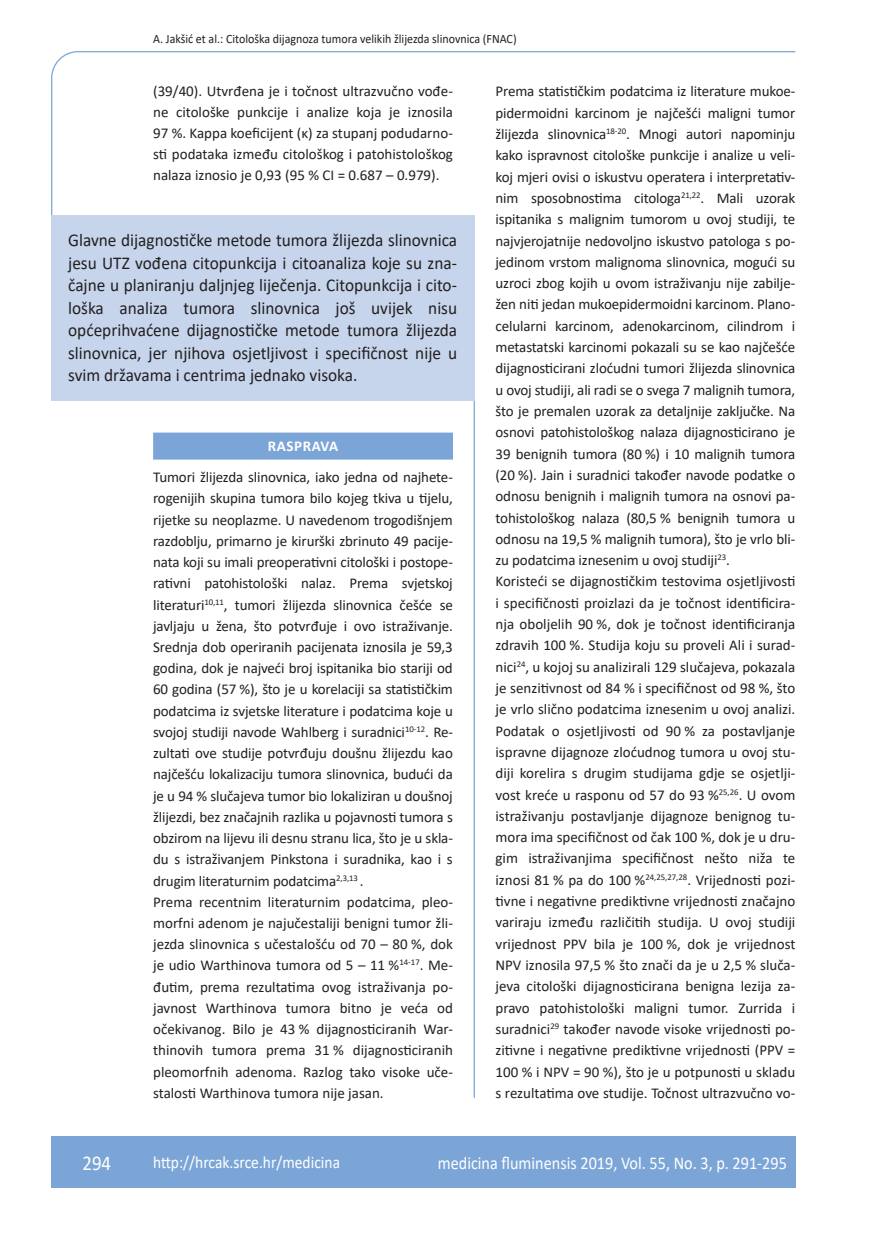
<style>
.page{position:relative;width:872px;height:1234px;background:#fff}
.page>*{position:absolute;margin:0;border:0;box-sizing:border-box;transform-origin:0 0}
.t1{font:21px "Calibri";color:#fff;scale:.9 1}
.anterfile{font:18px/22.5px "Calibri";color:#231f20;text-align:justify;scale:.96 1}
.t2{font:18px "Calibri";color:#fff;scale:.9 1}
.t3{font:17.25px "Calibri";color:#fff;scale:.9 1}
.osnovni_tekst{font:15px/21.3px "Calibri";letter-spacing:-.01em;color:#231f20;text-align:justify}
.naslov_ruler{font:700 15px "Calibri";letter-spacing:.04em;color:#fff}
.glava{font:12.75px "Calibri";color:#231f20;scale:.94 1}
</style>
<div class="page">
<svg style="left:51px;top:51px;width:745px;height:167px"></svg>
<hr style="left:473px;top:400px;width:2px;height:697px;background:#7ca5d7">
<div style="left:51px;top:1135px;width:744px;height:51px;background:#7ca5d7"></div>
<div style="left:51px;top:215px;width:423px;height:185px;background:#c6d5ec"></div>
<div style="left:153px;top:432px;width:300px;height:27px;background:#7ca5d7"></div>
<p class="glava" style="left:153px;top:29px;width:388px">A. Jakšić et al.: Citološka dijagnoza tumora velikih žlijezda slinovnica (FNAC)</p>
<p class="osnovni_tekst" style="left:153px;top:80px;width:301px">(39/40). Utvrđena je i točnost ultrazvučno vođe&shy;ne citološke punkcije i analize koja je iznosila 97 %. Kappa koeficijent (κ) za stupanj podudarno&shy;sti podataka između citološkog i patohistološkog nalaza iznosio je 0,93 (95 % CI = 0.687 – 0.979).</p>
<p class="osnovni_tekst" style="left:495px;top:80px;width:301px">Prema statističkim podatcima iz literature mukoe&shy;pidermoidni karcinom je najčešći maligni tumor žlijezda slinovnica<sup>18-20</sup>. Mnogi autori napominju kako ispravnost citološke punkcije i analize u veli&shy;koj mjeri ovisi o iskustvu operatera i interpretativ&shy;nim sposobnostima citologa<sup>21,22</sup>. Mali uzorak ispitanika s malignim tumorom u ovoj studiji, te najvjerojatnije nedovoljno iskustvo patologa s po&shy;jedinom vrstom malignoma slinovnica, mogući su uzroci zbog kojih u ovom istraživanju nije zabilje&shy;žen niti jedan mukoepidermoidni karcinom. Plano&shy;celularni karcinom, adenokarcinom, cilindrom i metastatski karcinomi pokazali su se kao najčešće dijagnosticirani zloćudni tumori žlijezda slinovnica u ovoj studiji, ali radi se o svega 7 malignih tumora, što je premalen uzorak za detaljnije zaključke. Na osnovi patohistološkog nalaza dijagnosticirano je 39 benignih tumora (80 %) i 10 malignih tumora (20 %). Jain i suradnici također navode podatke o odnosu benignih i malignih tumora na osnovi pa&shy;tohistološkog nalaza (80,5 % benignih tumora u odnosu na 19,5 % malignih tumora), što je vrlo bli&shy;zu podatcima iznesenim u ovoj studiji<sup>23</sup>.</p>
<p class="osnovni_tekst" style="left:495px;top:570px;width:301px">Koristeći se dijagnostičkim testovima osjetljivosti i specifičnosti proizlazi da je točnost identificira&shy;nja oboljelih 90 %, dok je točnost identificiranja zdravih 100 %. Studija koju su proveli Ali i surad&shy;nici<sup>24</sup>, u kojoj su analizirali 129 slučajeva, pokazala je senzitivnost od 84 % i specifičnost od 98 %, što je vrlo slično podatcima iznesenim u ovoj analizi.<br>Podatak o osjetljivosti od 90 % za postavljanje ispravne dijagnoze zloćudnog tumora u ovoj stu&shy;diji korelira s drugim studijama gdje se osjetlji&shy;vost kreće u rasponu od 57 do 93 %<sup>25,26</sup>. U ovom istraživanju postavljanje dijagnoze benignog tu&shy;mora ima specifičnost od čak 100 %, dok je u dru&shy;gim istraživanjima specifičnost nešto niža te iznosi 81 % pa do 100 %<sup>24,25,27,28</sup>. Vrijednosti pozi&shy;tivne i negativne prediktivne vrijednosti značajno variraju između različitih studija. U ovoj studiji vrijednost PPV bila je 100 %, dok je vrijednost NPV iznosila 97,5 % što znači da je u 2,5 % sluča&shy;jeva citološki dijagnosticirana benigna lezija za&shy;pravo patohistološki maligni tumor. Zurrida i suradnici<sup>29</sup> također navode visoke vrijednosti po&shy;zitivne i negativne prediktivne vrijednosti (PPV = 100 % i NPV = 90 %), što je u potpunosti u skladu s rezultatima ove studije. Točnost ultrazvučno vo-</p>
<p class="anterfile" style="left:68px;top:228px;width:407px">Glavne dijagnostičke metode tumora žlijezda slinovnica jesu UTZ vođena citopunkcija i citoanaliza koje su zna&shy;čajne u planiranju daljnjeg liječenja. Citopunkcija i cito&shy;loška analiza tumora slinovnica još uvijek nisu općeprihvaćene dijagnostičke metode tumora žlijezda slinovnica, jer njihova osjetljivost i specifičnost nije u svim državama i centrima jednako visoka.</p>
<p class="naslov_ruler" style="left:268px;top:435px;width:72px">RASPRAVA</p>
<p class="osnovni_tekst" style="left:153px;top:466px;width:301px">Tumori žlijezda slinovnica, iako jedna od najhete&shy;rogenijih skupina tumora bilo kojeg tkiva u tijelu, rijetke su neoplazme. U navedenom trogodišnjem razdoblju, primarno je kirurški zbrinuto 49 pacije&shy;nata koji su imali preoperativni citološki i postope&shy;rativni patohistološki nalaz. Prema svjetskoj literaturi<sup>10,11</sup>, tumori žlijezda slinovnica češće se javljaju u žena, što potvrđuje i ovo istraživanje.<br>Srednja dob operiranih pacijenata iznosila je 59,3 godina, dok je najveći broj ispitanika bio stariji od 60 godina (57 %), što je u korelaciji sa statističkim podatcima iz svjetske literature i podatcima koje u svojoj studiji navode Wahlberg i suradnici<sup>10-12</sup>. Re&shy;zultati ove studije potvrđuju doušnu žlijezdu kao najčešću lokalizaciju tumora slinovnica, budući da je u 94 % slučajeva tumor bio lokaliziran u doušnoj žlijezdi, bez značajnih razlika u pojavnosti tumora s obzirom na lijevu ili desnu stranu lica, što je u skla&shy;du s istraživanjem Pinkstona i suradnika, kao i s drugim literaturnim podatcima<sup>2,3,13</sup> .</p>
<p class="osnovni_tekst" style="left:153px;top:890px;width:301px">Prema recentnim literaturnim podatcima, pleo&shy;morfni adenom je najučestaliji benigni tumor žli&shy;jezda slinovnica s učestalošću od 70 – 80 %, dok je udio Warthinova tumora od 5 – 11 %<sup>14-17</sup>. Me&shy;đutim, prema rezultatima ovog istraživanja po&shy;javnost Warthinova tumora bitno je veća od očekivanog. Bilo je 43 % dijagnosticiranih War&shy;thinovih tumora prema 31 % dijagnosticiranih pleomorfnih adenoma. Razlog tako visoke uče&shy;stalosti Warthinova tumora nije jasan.</p>
<p class="t1" style="left:82px;top:1147px;width:33px">294</p>
<p class="t3" style="left:153px;top:1149px;width:209px">http://hrcak.srce.hr/medicina</p>
<p class="t2" style="left:438px;top:1149px;width:389px">medicina fluminensis 2019, Vol. 55, No. 3, p. 291-295</p>
</div>
